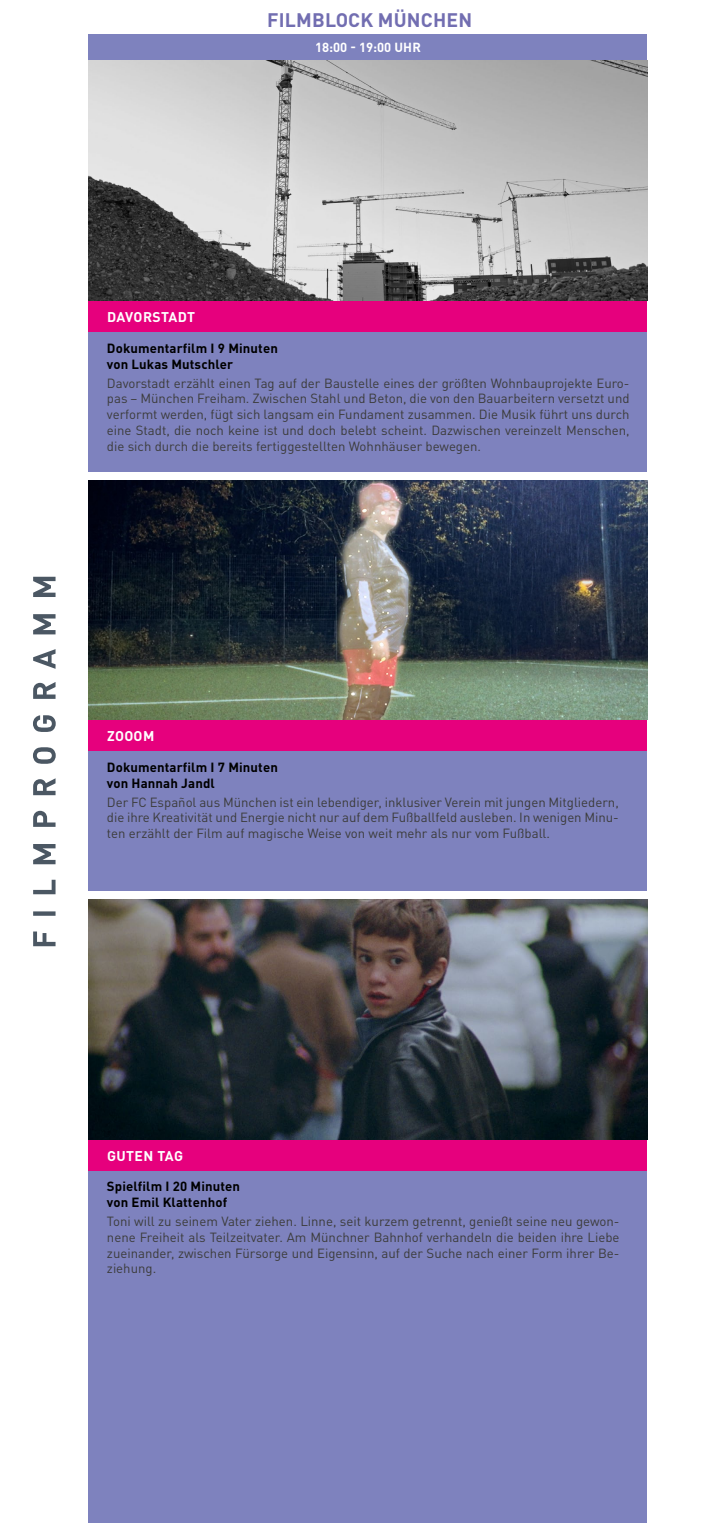
<style>
.page{position:relative;width:704px;height:1523px;background:#fff}
.page>*{position:absolute;margin:0;border:0;box-sizing:border-box;transform-origin:0 0}
.t1{font:700 19.31px "DINOT";letter-spacing:.01em;color:#726eb1}
.t2{font:700 13.94px "DINOT";letter-spacing:.03em;color:#fff}
.t3{font:13.12px/15.8px "DINOT";color:#3c3c3b;text-align:justify}
.t4{font:700 13.12px/15.8px "DINOT";letter-spacing:.01em;color:#000}
.t5{font:700 13px "DINOT";color:#fff}
</style>
<div class="page">
<svg style="left:33px;top:577px;width:23px;height:369px"></svg>
<div style="left:89px;top:300px;width:557px;height:32px;background:#e6007d"></div>
<div style="left:89px;top:34px;width:558px;height:30px;background:#7e82be"></div>
<div style="left:89px;top:332px;width:557px;height:139px;background:#7e82be"></div>
<img style="left:89px;top:61px;width:557px;height:239px">
<div style="left:89px;top:720px;width:557px;height:31px;background:#e6007d"></div>
<div style="left:89px;top:751px;width:557px;height:140px;background:#7e82be"></div>
<img style="left:89px;top:480px;width:557px;height:240px">
<div style="left:89px;top:1139px;width:557px;height:32px;background:#e6007d"></div>
<div style="left:89px;top:1171px;width:557px;height:351px;background:#7e82be"></div>
<img style="left:89px;top:900px;width:557px;height:239px">
<h1 class="t1" style="left:267px;top:7px;width:206px">FILMBLOCK MÜNCHEN</h1>
<p class="t5" style="left:315px;top:39px;width:107px">18:00 - 19:00 UHR</p>
<p class="t2" style="left:107px;top:307px;width:90px">DAVORSTADT</p>
<p class="t4" style="left:107px;top:340px;width:172px">Dokumentarfilm I 9 Minuten von Lukas Mutschler</p>
<p class="t3" style="left:107px;top:375px;width:524px">Davorstadt erzählt einen Tag auf der Baustelle eines der größten Wohnbauprojekte Euro&shy;pas – München Freiham. Zwischen Stahl und Beton, die von den Bauarbeitern versetzt und verformt werden, fügt sich langsam ein Fundament zusammen. Die Musik führt uns durch eine Stadt, die noch keine ist und doch belebt scheint. Dazwischen vereinzelt Menschen, die sich durch die bereits fertiggestellten Wohnhäuser bewegen.</p>
<p class="t2" style="left:107px;top:727px;width:49px">ZOOOM</p>
<p class="t4" style="left:107px;top:759px;width:172px">Dokumentarfilm I 7 Minuten von Hannah Jandl</p>
<p class="t3" style="left:107px;top:793px;width:513px">Der FC Español aus München ist ein lebendiger, inklusiver Verein mit jungen Mitgliedern, die ihre Kreativität und Energie nicht nur auf dem Fußballfeld ausleben. In wenigen Minu&shy;ten erzählt der Film auf magische Weise von weit mehr als nur vom Fußball.</p>
<p class="t2" style="left:107px;top:1146px;width:77px">GUTEN TAG</p>
<p class="t4" style="left:107px;top:1178px;width:135px">Spielfilm I 20 Minuten von Emil Klattenhof</p>
<p class="t3" style="left:107px;top:1213px;width:514px">Toni will zu seinem Vater ziehen. Linne, seit kurzem getrennt, genießt seine neu gewon&shy;nene Freiheit als Teilzeitvater. Am Münchner Bahnhof verhandeln die beiden ihre Liebe zueinander, zwischen Fürsorge und Eigensinn, auf der Suche nach einer Form ihrer Be&shy;ziehung.</p>
</div>
